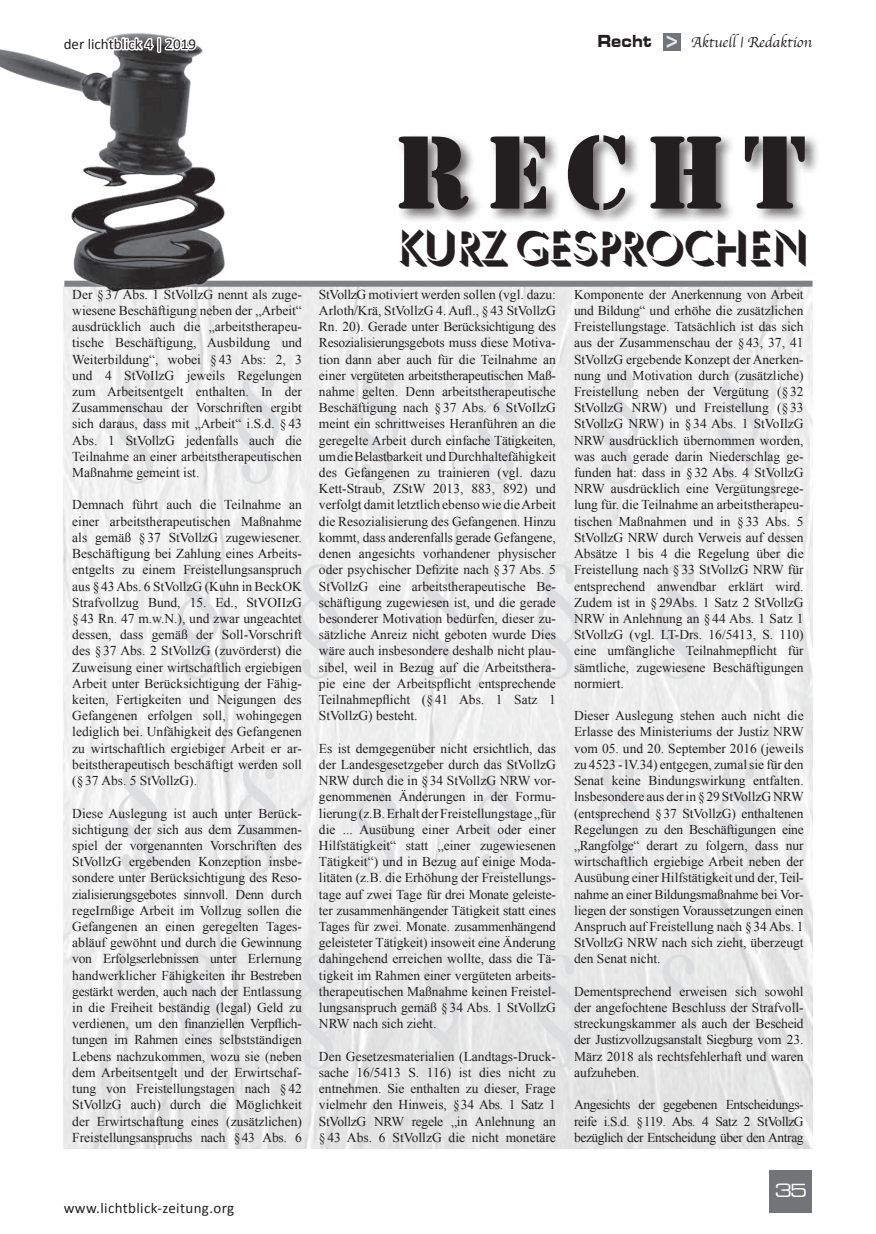
<style>
.page{position:relative;width:876px;height:1234px;background:#fff}
.page>*{position:absolute;margin:0;border:0;box-sizing:border-box;transform-origin:0 0}
.t1{font:132px/195px "Times New Roman";color:#dcdddf;text-align:center;scale:.91 1}
.t2{font:108px "Army";letter-spacing:.15em;color:#231f20}
.t3{font:45px "Umbicio Normal";letter-spacing:-.03em;color:#231f20}
.t4{font:expanded 18px "Square 721 BT";color:#fff}
.t5{font:15px "Calibri";letter-spacing:.015em;color:#231f20}
.t6{font:15px "Apple Chancery";color:#231f20}
.t7{font:13.5px/16.2px "Times New Roman";color:#231f20;text-align:justify}
.s1{font-family:"Square 721 BT";font-weight:700;font-stretch:expanded;font-size:16.5px}
.s2{font-family:"Stencil Std";font-size:21px;color:#e6e7e9}
</style>
<div class="page">
<img style="left:64px;top:286px;width:748px;height:862px">
<div style="left:64px;top:280px;width:748px;height:6px;background:#7f8184"></div>
<img style="left:0;top:47px;width:241px;height:255px">
<div style="left:396px;top:133px;width:424px;height:91px;background:#231f20;opacity:.65"></div>
<div style="left:770px;top:1169px;width:42px;height:43px;background:#727477"></div>
<svg style="left:61px;top:33px;width:138px;height:22px"></svg>
<div style="left:663px;top:33px;width:17px;height:17px;background:#727477"></div>
<p class="t5" style="left:64px;top:34px;width:134px">der lichtblick 4 | 2019</p>
<p class="t6" style="left:597px;top:33px;width:216px"><span class="s1">Recht</span> <span class="s2">&gt;</span> Aktuell | Redaktion</p>
<h2 class="t2" style="left:394px;top:110px;width:414px">Recht</h2>
<h3 class="t3" style="left:398px;top:217px;width:414px">KURZ GESPROCHEN</h3>
<p class="t7" style="left:319px;top:286px;width:239px">StVollzG motiviert werden sollen (vgl. dazu:<br>Arloth/Krä, StVollzG 4. Aufl., §43 StVollzG Rn. 20). Gerade unter Berücksichtigung des Resozialisierungsgebots muss diese Motiva&shy;tion dann aber auch für die Teilnahme an einer vergüteten arbeitstherapeutischen Maß&shy;nahme gelten. Denn arbeitstherapeutische Beschäftigung nach §37 Abs. 6 StVoIlzG meint ein schrittweises Heranführen an die geregelte Arbeit durch einfache Tätigkeiten, um die Belastbarkeit und Durchhaltefähigkeit des Gefangenen zu trainieren (vgl. dazu Kett-Straub, ZStW 2013, 883, 892) und verfolgt damit letztlich ebenso wie die Arbeit die Resozialisierung des Gefangenen. Hinzu kommt, dass anderenfalls gerade Gefangene, denen angesichts vorhandener physischer oder psychischer Defizite nach §37 Abs. 5<br>StVollzG eine arbeitstherapeutische Be&shy;schäftigung zugewiesen ist, und die gerade besonderer Motivation bedürfen, dieser zu&shy;sätzliche Anreiz nicht geboten wurde Dies wäre auch insbesondere deshalb nicht plau&shy;sibel, weil in Bezug auf die Arbeitsthera&shy;pie eine der Arbeitspflicht entsprechende Teilnahmepflicht (§41 Abs. 1 Satz 1<br>StVollzG) besteht.</p>
<p class="t7" style="left:319px;top:739px;width:239px">Es ist demgegenüber nicht ersichtlich, das der Landesgesetzgeber durch das StVollzG NRW durch die in §34 StVollzG NRW vor&shy;genommenen Änderungen in der Formu&shy;lierung (z.B. Erhalt der Freistellungstage „für die ... Ausübung einer Arbeit oder einer Hilfstätigkeit“ statt „einer zugewiesenen Tätigkeit“) und in Bezug auf einige Moda&shy;litäten (z.B. die Erhöhung der Freistellungs&shy;tage auf zwei Tage für drei Monate geleiste&shy;ter zusammenhängender Tätigkeit statt eines Tages für zwei. Monate. zusammenhängend geleisteter Tätigkeit) insoweit eine Änderung dahingehend erreichen wollte, dass die Tä&shy;tigkeit im Rahmen einer vergüteten arbeits&shy;therapeutischen Maßnahme keinen Freistel&shy;lungsanspruch gemäß § 34 Abs. 1 StVollzG NRW nach sich zieht.</p>
<p class="t7" style="left:319px;top:1047px;width:239px">Den Gesetzesmaterialien (Landtags-Druck&shy;sache 16/5413 S. 116) ist dies nicht zu entnehmen. Sie enthalten zu dieser, Frage vielmehr den Hinweis, §34 Abs. 1 Satz 1<br>StVollzG NRW regele „in Anlehnung an §43 Abs. 6 StVollzG die nicht monetäre</p>
<p class="t7" style="left:72px;top:286px;width:231px">Der § 37 Abs. 1 StVollzG nennt als zuge&shy;wiesene Beschäftigung neben der „Arbeit“ ausdrücklich auch die „arbeitstherapeu&shy;tische Beschäftigung, Ausbildung und Weiterbildung“, wobei § 43 Abs: 2, 3 und 4 StVoIlzG jeweils Regelungen zum Arbeitsentgelt enthalten. In der Zusammenschau der Vorschriften ergibt sich daraus, dass mit „Arbeit“ i.S.d. § 43<br>Abs. 1 StVollzG jedenfalls auch die Teilnahme an einer arbeitstherapeutischen Maßnahme gemeint ist.</p>
<p class="t7" style="left:72px;top:496px;width:231px">Demnach führt auch die Teilnahme an einer arbeitstherapeutischen Maßnahme als gemäß § 37 StVollzG zugewiesener.<br>Beschäftigung bei Zahlung eines Arbeits&shy;entgelts zu einem Freistellungsanspruch aus § 43 Abs. 6 StVollzG (Kuhn in BeckOK Strafvollzug Bund, 15. Ed., StVOIIzG §43 Rn. 47 m.w.N.), und zwar ungeachtet dessen, dass gemäß der Soll-Vorschrift des §37 Abs. 2 StVollzG (zuvörderst) die Zuweisung einer wirtschaftlich ergiebigen Arbeit unter Berücksichtigung der Fähig&shy;keiten, Fertigkeiten und Neigungen des Gefangenen erfolgen soll, wohingegen lediglich bei. Unfähigkeit des Gefangenen zu wirtschaftlich ergiebiger Arbeit er ar&shy;beitstherapeutisch beschäftigt werden soll (§ 37 Abs. 5 StVollzG).</p>
<p class="t7" style="left:72px;top:804px;width:231px">Diese Auslegung ist auch unter Berück&shy;sichtigung der sich aus dem Zusammen&shy;spiel der vorgenannten Vorschriften des StVollzG ergebenden Konzeption insbe&shy;sondere unter Berücksichtigung des Reso&shy;zialisierungsgebotes sinnvoll. Denn durch regeIrnßige Arbeit im Vollzug sollen die Gefangenen an einen geregelten Tages&shy;abläuf gewöhnt und durch die Gewinnung von Erfolgserlebnissen unter Erlernung handwerklicher Fähigkeiten ihr Bestreben gestärkt werden, auch nach der Entlassung in die Freiheit beständig (legal) Geld zu verdienen, um den finanziellen Verpflich&shy;tungen im Rahmen eines selbstständigen Lebens nachzukommen, wozu sie (neben dem Arbeitsentgelt und der Erwirtschaf&shy;tung von Freistellungstagen nach § 42<br>StVollzG auch) durch die Möglichkeit der Erwirtschaftung eines (zusätzlichen)<br>Freistellungsanspruchs nach §43 Abs. 6</p>
<p class="t7" style="left:574px;top:286px;width:231px">Komponente der Anerkennung von Arbeit und Bildung“ und erhöhe die zusätzlichen Freistellungstage. Tatsächlich ist das sich aus der Zusammenschau der § 43, 37, 41<br>StVollzG ergebende Konzept der Anerken&shy;nung und Motivation durch (zusätzliche)<br>Freistellung neben der Vergütung (§ 32<br>StVollzG NRW) und Freistellung (§ 33<br>StVollzG NRW) in §34 Abs. 1 StVoIlzG NRW ausdrücklich übernommen worden, was auch gerade darin Niederschlag ge&shy;funden hat: dass in §32 Abs. 4 StVollzG NRW ausdrücklich eine Vergütungsrege&shy;lung für. die Teilnahme an arbeitstherapeu&shy;tischen Maßnahmen und in §33 Abs. 5<br>StVollzG NRW durch Verweis auf dessen Absätze 1 bis 4 die Regelung über die Freistellung nach §33 StVollzG NRW für entsprechend anwendbar erklärt wird.<br>Zudem ist in §29Abs. 1 Satz 2 StVollzG NRW in Anlehnung an § 44 Abs. 1 Satz 1<br>StVollzG (vgl. LT-Drs. 16/5413, S. 110) eine umfängliche Teilnahmepflicht für sämtliche, zugewiesene Beschäftigungen normiert.</p>
<p class="t7" style="left:574px;top:707px;width:231px">Dieser Auslegung stehen auch nicht die Erlasse des Ministeriums der Justiz NRW vom 05. und 20. September 2016 (jeweils zu 4523 - lV.34) entgegen, zumal sie für den Senat keine Bindungswirkung entfalten. lnsbesondere aus der in § 29 StVollzG NRW (entsprechend § 37 StVollzG) enthaltenen Regelungen zu den Beschäftigungen eine „Rangfolge“ derart zu folgern, dass nur wirtschaftlich ergiebige Arbeit neben der Ausübung einer Hilfstätigkeit und der, Teil&shy;nahme an einer Bildungsmaßnahme bei Vor&shy;liegen der sonstigen Voraussetzungen einen Anspruch auf Freistellung nach §34 Abs. 1<br>StVollzG NRW nach sich zieht, überzeugt den Senat nicht.</p>
<p class="t7" style="left:574px;top:982px;width:231px">Dementsprechend erweisen sich sowohl der angefochtene Beschluss der Strafvoll&shy;streckungskammer als auch der Bescheid der Justizvollzugsanstalt Siegburg vom 23.<br>März 2018 als rechtsfehlerhaft und waren aufzuheben.</p>
<p class="t7" style="left:574px;top:1096px;width:231px">Angesichts der gegebenen Entscheidungs&shy;reife i.S.d. §119. Abs. 4 Satz 2 StVollzG bezüglich der Entscheidung über den Antrag</p>
<h1 class="t1" style="left:108px;top:314px;width:727px">§ § § § § § § § § § §<br>§ § § § § § § § § § §</h1>
<p class="t5" style="left:64px;top:1197px;width:172px">www.lichtblick-zeitung.org</p>
<h3 class="t4" style="left:775px;top:1179px;width:34px">35</h3>
</div>
